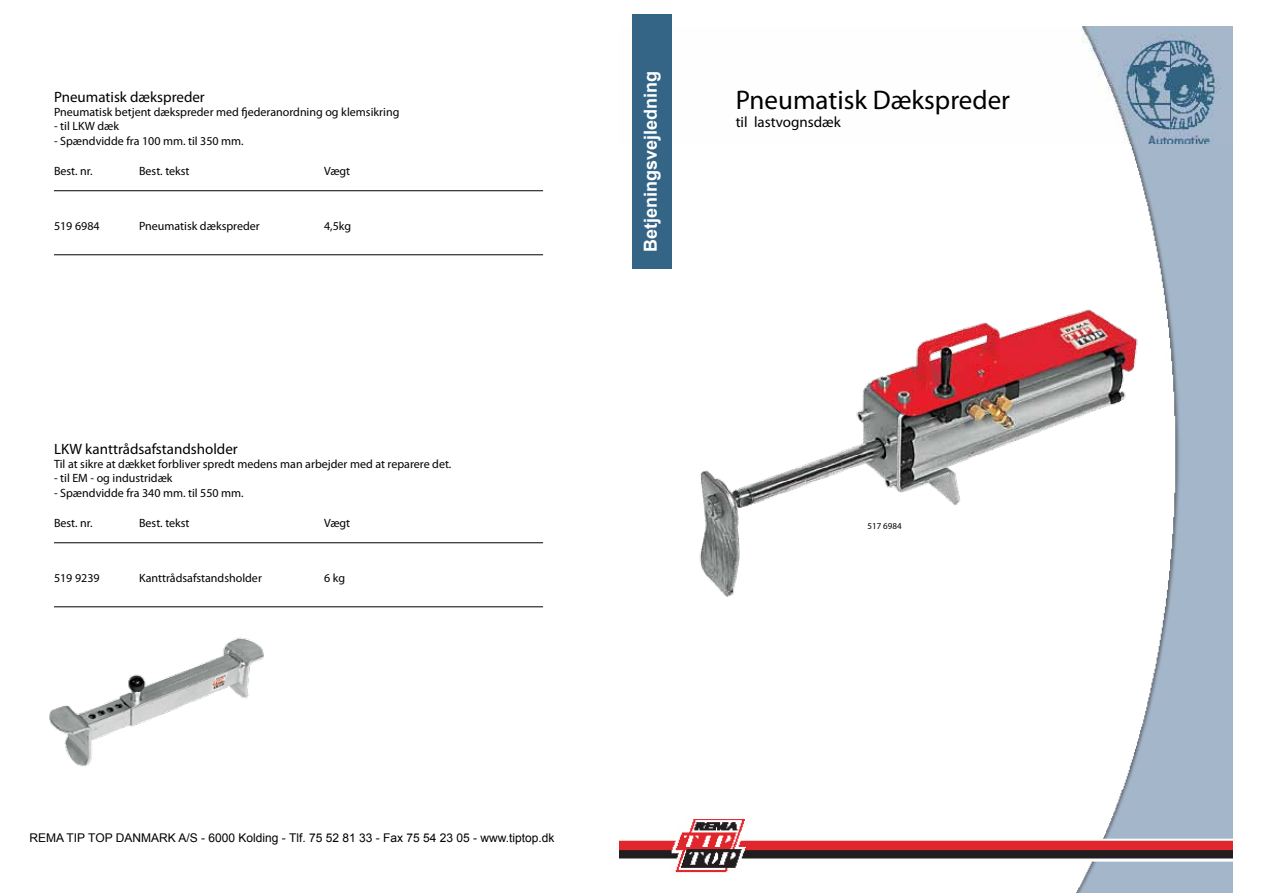
<style>
.page{position:relative;width:1263px;height:893px;background:#fff}
.page>*{position:absolute;margin:0;border:0;box-sizing:border-box;transform-origin:0 0}
.t1{font:27px "Myriad Pro";color:#000}
.t2{font:700 18px "Arial";color:#fff}
.t3{font:15px "Myriad Pro";color:#000}
.t4{font:12px "Myriad Pro";color:#000}
.t5{font:12px "Arial";color:#000}
.t6{font:9px "Myriad Pro";color:#000}
</style>
<div class="page">
<img style="left:620px;top:27px;width:612px;height:866px">
<hr style="left:54px;top:190px;width:489px;height:1px;background:#000">
<hr style="left:54px;top:542px;width:489px;height:1px;background:#000">
<hr style="left:54px;top:255px;width:489px;height:1px;background:#000">
<hr style="left:54px;top:607px;width:489px;height:1px;background:#000">
<div style="left:632px;top:14px;width:40px;height:255px;background:#346586"></div>
<img style="left:689px;top:226px;width:457px;height:458px">
<img style="left:49px;top:637px;width:215px;height:130px">
<p class="t3" style="left:54px;top:87px;width:152px">Pneumatisk dækspreder</p>
<p class="t4" style="left:54px;top:105px;width:347px">Pneumatisk betjent dækspreder med fjederanordning og klemsikring</p>
<p class="t4" style="left:54px;top:119px;width:67px">- til LKW dæk</p>
<p class="t4" style="left:54px;top:133px;width:191px">- Spændvidde fra 100 mm. til 350 mm.</p>
<p class="t4" style="left:54px;top:164px;width:40px">Best. nr.</p>
<p class="t4" style="left:139px;top:164px;width:52px">Best. tekst</p>
<p class="t4" style="left:324px;top:164px;width:28px">Vægt</p>
<p class="t4" style="left:54px;top:218px;width:47px">519 6984</p>
<p class="t4" style="left:139px;top:218px;width:122px">Pneumatisk dækspreder</p>
<p class="t4" style="left:324px;top:218px;width:29px">4,5kg</p>
<p class="t3" style="left:54px;top:439px;width:185px">LKW kanttrådsafstandsholder</p>
<p class="t4" style="left:54px;top:457px;width:399px">Til at sikre at dækket forbliver spredt medens man arbejder med at reparere det.</p>
<p class="t4" style="left:54px;top:471px;width:120px">- til EM - og industridæk</p>
<p class="t4" style="left:54px;top:485px;width:191px">- Spændvidde fra 340 mm. til 550 mm.</p>
<p class="t4" style="left:54px;top:516px;width:40px">Best. nr.</p>
<p class="t4" style="left:139px;top:516px;width:52px">Best. tekst</p>
<p class="t4" style="left:324px;top:516px;width:28px">Vægt</p>
<p class="t4" style="left:54px;top:570px;width:47px">519 9239</p>
<p class="t4" style="left:139px;top:570px;width:124px">Kanttrådsafstandsholder</p>
<p class="t4" style="left:324px;top:570px;width:23px">6 kg</p>
<h2 class="t2" style="left:639px;top:252px;width:183px;rotate:-90deg">Betjeningsvejledning</h2>
<h1 class="t1" style="left:736px;top:83px;width:276px">Pneumatisk Dækspreder</h1>
<p class="t3" style="left:736px;top:112px;width:107px">til lastvognsdæk</p>
<p class="t6" style="left:867px;top:520px;width:36px">517 6984</p>
<p class="t5" style="left:30px;top:830px;width:526px">REMA TIP TOP DANMARK A/S - 6000 Kolding - Tlf. 75 52 81 33 - Fax 75 54 23 05 - www.tiptop.dk</p>
</div>
